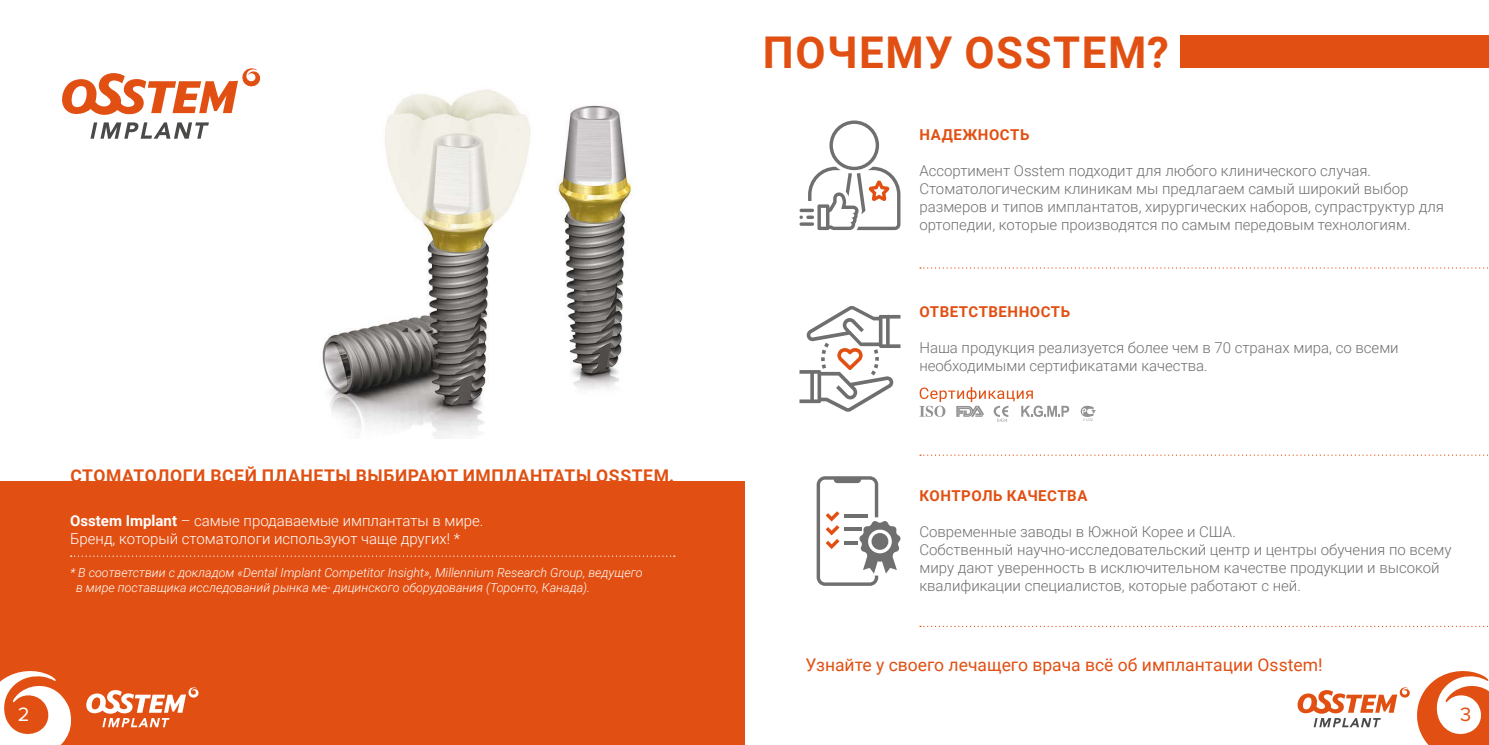
<style>
.page{position:relative;width:1489px;height:745px;background:#fff}
.page>*{position:absolute;margin:0;border:0;box-sizing:border-box;transform-origin:0 0}
.t1{font:700 43.75px "Roboto";letter-spacing:.035em;color:#e15012}
.t2{font:20px "Proxima Nova A";color:#fff}
.t3{font:20px "Proxima Nova A";color:#e15012}
.t4{font:17.5px "Roboto";color:#e15012}
.t5{font:700 17.5px "Roboto";letter-spacing:.035em;color:#e15012}
.t6{font:300 15px/18px "Roboto";color:#706f6f}
.t7{font:300 15px/18px "Roboto";color:#fff}
.t8{font:700 15px "Roboto";letter-spacing:.035em;color:#e15012}
.t9{font:italic 300 12.5px/15px "Roboto";color:#fff}
.s1{font-weight:700}
</style>
<div class="page">
<img style="left:322px;top:89px;width:310px;height:349px">
<svg style="left:90px;top:122px;width:119px;height:17px"></svg>
<svg style="left:62px;top:68px;width:199px;height:47px"></svg>
<div style="left:0;top:481px;width:744px;height:263px;background:#e15012"></div>
<svg style="left:799px;top:120px;width:101px;height:110px"></svg>
<svg style="left:799px;top:306px;width:101px;height:105px"></svg>
<svg style="left:816px;top:476px;width:84px;height:109px"></svg>
<svg style="left:920px;top:267px;width:568px;height:1px"></svg>
<svg style="left:920px;top:454px;width:568px;height:1px"></svg>
<svg style="left:920px;top:625px;width:568px;height:1px"></svg>
<svg style="left:71px;top:555px;width:603px;height:1px"></svg>
<div style="left:1180px;top:35px;width:308px;height:33px;background:#e15012"></div>
<svg style="left:1080px;top:405px;width:15px;height:15px"></svg>
<svg style="left:919px;top:387px;width:150px;height:35px"></svg>
<svg style="left:1297px;top:671px;width:191px;height:73px"></svg>
<svg style="left:0;top:671px;width:72px;height:73px"></svg>
<svg style="left:86px;top:687px;width:113px;height:39px"></svg>
<h1 class="t1" style="left:763px;top:22px;width:407px">ПОЧЕМУ OSSTEM?</h1>
<p class="t8" style="left:919px;top:124px;width:111px">НАДЕЖНОСТЬ</p>
<p class="t6" style="left:919px;top:161px;width:526px">Ассортимент Osstem подходит для любого клинического случая.<br>Стоматологическим клиникам мы предлагаем самый широкий выбор размеров и типов имплантатов, хирургических наборов, супраструктур для ортопедии, которые производятся по самым передовым технологиям.</p>
<p class="t5" style="left:70px;top:463px;width:605px">СТОМАТОЛОГИ ВСЕЙ ПЛАНЕТЫ ВЫБИРАЮТ ИМПЛАНТАТЫ OSSTEM.</p>
<p class="t7" style="left:70px;top:511px;width:415px"><span class="s1">Osstem Implant</span> – самые продаваемые имплантаты в мире.<br>Бренд, который стоматологи используют чаще других! *</p>
<p class="t9" style="left:76px;top:564px;width:568px;text-indent:-6px">* В соответствии с докладом «Dental Implant Competitor Insight», Millennium Research Group, ведущего в мире поставщика исследований рынка ме- дицинского оборудования (Торонто, Канада).</p>
<p class="t8" style="left:919px;top:301px;width:152px">ОТВЕТСТВЕННОСТЬ</p>
<p class="t6" style="left:919px;top:338px;width:481px">Наша продукция реализуется более чем в 70 странах мира, со всеми необходимыми сертификатами качества.</p>
<p class="t8" style="left:919px;top:484px;width:169px">КОНТРОЛЬ КАЧЕСТВА</p>
<p class="t6" style="left:919px;top:521px;width:533px">Современные заводы в Южной Корее и США.<br>Собственный научно-исследовательский центр и центры обучения по всему миру дают уверенность в исключительном качестве продукции и высокой квалификации специалистов, которые работают с ней.</p>
<p class="t4" style="left:805px;top:652px;width:518px">Узнайте у своего лечащего врача всё об имплантации Osstem!</p>
<h2 class="t2" style="left:18px;top:702px;width:13px">2</h2>
<h2 class="t3" style="left:1459px;top:702px;width:13px">3</h2>
</div>
